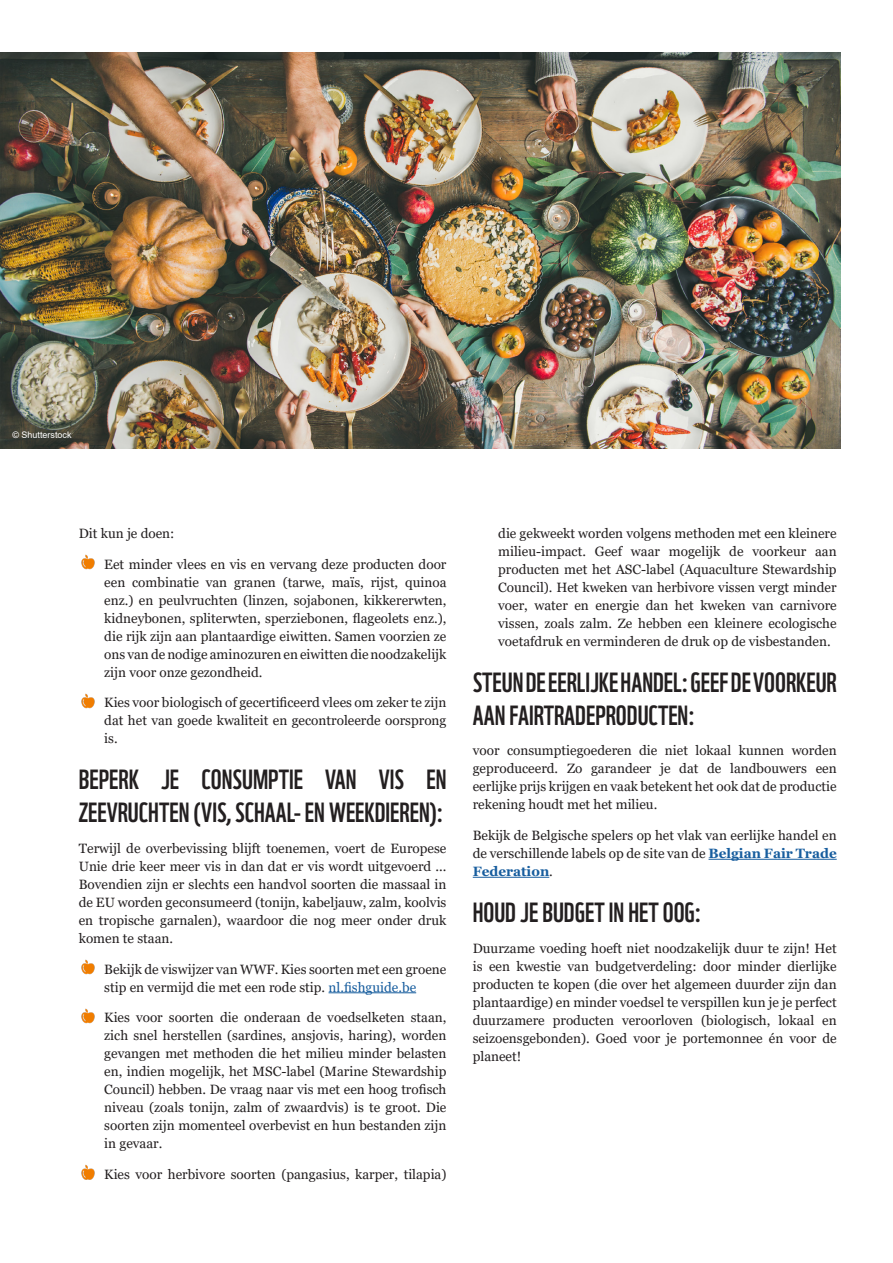
<style>
.page{position:relative;width:893px;height:1263px;background:#fff}
.page>*{position:absolute;margin:0;border:0;box-sizing:border-box;transform-origin:0 0}
.t1{font:27px/33px "WWF";color:#231f20}
.t2{font:13.5px/18px "Georgia";color:#231f20;text-align:justify}
.t3{font:9px "Arial";color:#fff}
.s1{color:#175d9e}
.s2{font-weight:700;color:#175d9e}
</style>
<div class="page">
<img style="left:0;top:53px;width:840px;height:396px">
<hr style="left:329px;top:992px;width:87px;height:1px;background:#175d9e">
<hr style="left:708px;top:859px;width:129px;height:1px;background:#175d9e">
<hr style="left:473px;top:877px;width:76px;height:1px;background:#175d9e">
<img style="left:81px;top:554px;width:14px;height:16px">
<img style="left:81px;top:693px;width:14px;height:16px">
<img style="left:81px;top:959px;width:14px;height:16px">
<img style="left:81px;top:1008px;width:14px;height:16px">
<img style="left:81px;top:1164px;width:14px;height:16px">
<p class="t3" style="left:12px;top:429px;width:61px">© Shutterstock</p>
<p class="t2" style="left:79px;top:524px;width:97px">Dit kun je doen:</p>
<p class="t2" style="left:104px;top:555px;width:344px">Eet minder vlees en vis en vervang deze producten door een combinatie van granen (tarwe, maïs, rijst, quinoa enz.) en peulvruchten (linzen, sojabonen, kikkererwten, kidneybonen, spliterwten, sperziebonen, flageolets enz.), die rijk zijn aan plantaardige eiwitten. Samen voorzien ze ons van de nodige aminozuren en eiwitten die noodzakelijk zijn voor onze gezondheid.</p>
<p class="t2" style="left:104px;top:694px;width:344px">Kies voor biologisch of gecertificeerd vlees om zeker te zijn dat het van goede kwaliteit en gecontroleerde oorsprong is.</p>
<h1 class="t1" style="left:79px;top:760px;width:369px">BEPERK JE CONSUMPTIE VAN VIS EN<br>ZEEVRUCHTEN (VIS, SCHAAL- EN WEEKDIEREN):</h1>
<p class="t2" style="left:79px;top:839px;width:369px">Terwijl de overbevissing blijft toenemen, voert de Europese Unie drie keer meer vis in dan dat er vis wordt uitgevoerd ...<br>Bovendien zijn er slechts een handvol soorten die massaal in de EU worden geconsumeerd (tonijn, kabeljauw, zalm, koolvis en tropische garnalen), waardoor die nog meer onder druk komen te staan.</p>
<p class="t2" style="left:104px;top:960px;width:344px">Bekijk de viswijzer van WWF. Kies soorten met een groene stip en vermijd die met een rode stip. <span class="s1">nl.fishguide.be</span></p>
<p class="t2" style="left:104px;top:1009px;width:344px">Kies voor soorten die onderaan de voedselketen staan, zich snel herstellen (sardines, ansjovis, haring), worden gevangen met methoden die het milieu minder belasten en, indien mogelijk, het MSC-label (Marine Stewardship Council) hebben. De vraag naar vis met een hoog trofisch niveau (zoals tonijn, zalm of zwaardvis) is te groot. Die soorten zijn momenteel overbevist en hun bestanden zijn in gevaar.</p>
<p class="t2" style="left:104px;top:1166px;width:344px">Kies voor herbivore soorten (pangasius, karper, tilapia)</p>
<p class="t2" style="left:498px;top:524px;width:340px">die gekweekt worden volgens methoden met een kleinere milieu-impact. Geef waar mogelijk de voorkeur aan producten met het ASC-label (Aquaculture Stewardship Council). Het kweken van herbivore vissen vergt minder voer, water en energie dan het kweken van carnivore vissen, zoals zalm. Ze hebben een kleinere ecologische voetafdruk en verminderen de druk op de visbestanden.</p>
<h1 class="t1" style="left:473px;top:663px;width:365px">STEUN DE EERLIJKE HANDEL: GEEF DE VOORKEUR<br>AAN FAIRTRADEPRODUCTEN:</h1>
<p class="t2" style="left:473px;top:742px;width:365px">voor consumptiegoederen die niet lokaal kunnen worden geproduceerd. Zo garandeer je dat de landbouwers een eerlijke prijs krijgen en vaak betekent het ook dat de productie rekening houdt met het milieu.</p>
<p class="t2" style="left:473px;top:827px;width:365px">Bekijk de Belgische spelers op het vlak van eerlijke handel en de verschillende labels op de site van de <span class="s2">Belgian Fair Trade Federation</span>.</p>
<h1 class="t1" style="left:473px;top:893px;width:230px">HOUD JE BUDGET IN HET OOG:</h1>
<p class="t2" style="left:473px;top:939px;width:365px">Duurzame voeding hoeft niet noodzakelijk duur te zijn! Het is een kwestie van budgetverdeling: door minder dierlijke producten te kopen (die over het algemeen duurder zijn dan plantaardige) en minder voedsel te verspillen kun je je perfect duurzamere producten veroorloven (biologisch, lokaal en seizoensgebonden). Goed voor je portemonnee én voor de planeet!</p>
</div>
